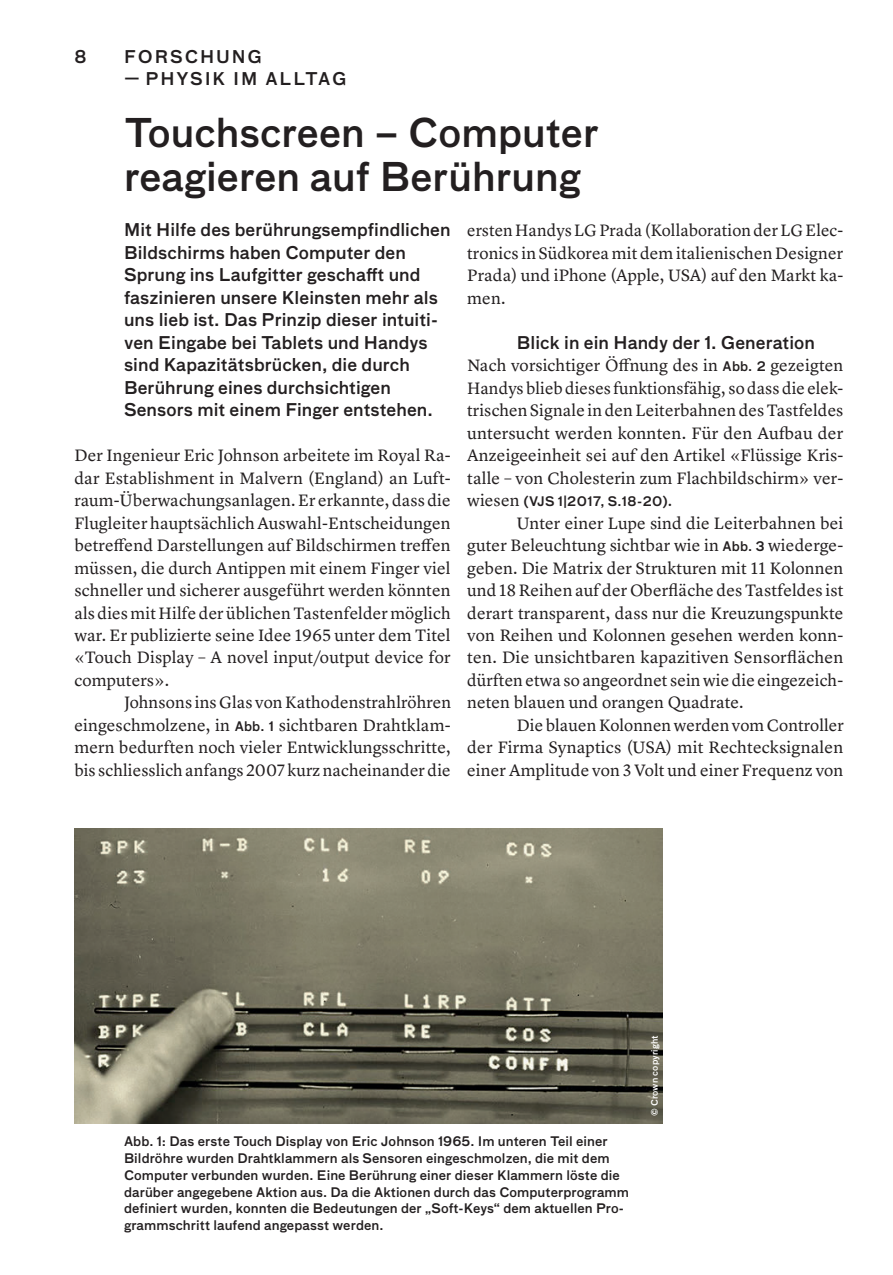
<style>
.page{position:relative;width:893px;height:1275px;background:#fff}
.page>*{position:absolute;margin:0;border:0;box-sizing:border-box;transform-origin:0 0}
.t1{font:500 38.5px/45px "Bau OT";color:#231f20}
.t2{font:17.15px/22.4px "Lyon Text";letter-spacing:.01em;color:#231f20;text-align:justify}
.t3{font:500 17.15px/22.4px "Bau OT";letter-spacing:.005em;color:#231f20}
.t4{font:500 17.15px "Bau OT";letter-spacing:.11em;color:#231f20}
.t5{font:500 12.78px/16.8px "Bau OT";letter-spacing:.005em;color:#231f20}
.t6{font:500 12.78px "Bau OT";letter-spacing:.035em;color:#231f20}
.t7{font:500 8.75px "Bau OT";letter-spacing:.005em;color:#fff}
.s1{font-family:"Bau OT";font-weight:500;font-size:12.78px}
.s2{font-family:"Lyon Text";font-weight:400;font-size:17.15px}
</style>
<div class="page">
<img style="left:74px;top:829px;width:588px;height:295px">
<p class="t3" style="left:74px;top:46px;width:14px">8</p>
<p class="t4" style="left:124px;top:45px;width:139px">FORSCHUNG</p>
<p class="t4" style="left:124px;top:68px;width:224px">— PHYSIK IM ALLTAG</p>
<h1 class="t1" style="left:124px;top:110px;width:476px">Touchscreen – Computer reagieren auf Berührung</h1>
<p class="t3" style="left:124px;top:219px;width:328px">Mit Hilfe des berührungsempfindlichen Bildschirms haben Computer den Sprung ins Laufgitter geschafft und faszinieren unsere Kleinsten mehr als uns lieb ist. Das Prinzip dieser intuiti&shy;ven Eingabe bei Tablets und Handys sind Kapazitätsbrücken, die durch Berührung eines durchsichtigen Sensors mit einem Finger entstehen.</p>
<p class="t2" style="left:74px;top:443px;width:378px">Der Ingenieur Eric Johnson arbeitete im Royal Ra&shy;dar Establishment in Malvern (England) an Luft&shy;raum-Überwachungsanlagen. Er erkannte, dass die Flugleiter hauptsächlich Auswahl-Entscheidungen betreffend Darstellungen auf Bildschirmen treffen müssen, die durch Antippen mit einem Finger viel schneller und sicherer ausgeführt werden könnten als dies mit Hilfe der üblichen Tastenfelder möglich war. Er publizierte seine Idee 1965 unter dem Titel «Touch Display – A novel input/output device for computers».</p>
<p class="t2" style="left:74px;top:690px;width:378px;text-indent:50px">Johnsons ins Glas von Kathodenstrahlröhren eingeschmolzene, in <span class="s1">Abb. 1</span> sichtbaren Drahtklam&shy;mern bedurften noch vieler Entwicklungsschritte, bis schliesslich anfangs 2007 kurz nacheinander die</p>
<p class="t2" style="left:467px;top:218px;width:378px">ersten Handys LG Prada (Kollaboration der LG Elec&shy;tronics in Südkorea mit dem italienischen Designer Prada) und iPhone (Apple, USA) auf den Markt ka&shy;men.</p>
<p class="t3" style="left:517px;top:331px;width:300px">Blick in ein Handy der 1. Generation</p>
<p class="t2" style="left:467px;top:353px;width:378px">Nach vorsichtiger Öffnung des in <span class="s1">Abb. 2</span> gezeigten Handys blieb dieses funktionsfähig, so dass die elek&shy;trischen Signale in den Leiterbahnen des Tastfeldes untersucht werden konnten. Für den Aufbau der Anzeigeeinheit sei auf den Artikel «Flüssige Kris&shy;talle – von Cholesterin zum Flachbildschirm» ver-</p>
<p class="t6" style="left:467px;top:493px;width:207px"><span class="s2">wiesen</span> (VJS 1|2017, S.18-20)<span class="s2">.</span></p>
<p class="t2" style="left:467px;top:510px;width:378px;text-indent:50px">Unter einer Lupe sind die Leiterbahnen bei guter Beleuchtung sichtbar wie in <span class="s1">Abb. 3</span> wiederge&shy;geben. Die Matrix der Strukturen mit 11 Kolonnen und 18Reihen auf der Oberfläche des Tastfeldes ist derart transparent, dass nur die Kreuzungspunkte von Reihen und Kolonnen gesehen werden konn&shy;ten. Die unsichtbaren kapazitiven Sensorflächen dürften etwa so angeordnet sein wie die eingezeich&shy;neten blauen und orangen Quadrate.</p>
<p class="t2" style="left:467px;top:713px;width:378px;text-indent:50px">Die blauen Kolonnen werden vom Controller der Firma Synaptics (USA) mit Rechtecksignalen einer Amplitude von 3 Volt und einer Frequenz von</p>
<p class="t5" style="left:124px;top:1133px;width:507px">Abb. 1: Das erste Touch Display von Eric Johnson 1965. Im unteren Teil einer Bildröhre wurden Drahtklammern als Sensoren eingeschmolzen, die mit dem Computer verbunden wurden. Eine Berührung einer dieser Klammern löste die darüber angegebene Aktion aus. Da die Aktionen durch das Computerprogramm definiert wurden, konnten die Bedeutungen der „Soft-Keys“ dem aktuellen Pro&shy;grammschritt laufend angepasst werden.</p>
<p class="t7" style="left:649px;top:1116px;width:82px;rotate:-90deg">© Crown copyright</p>
</div>
